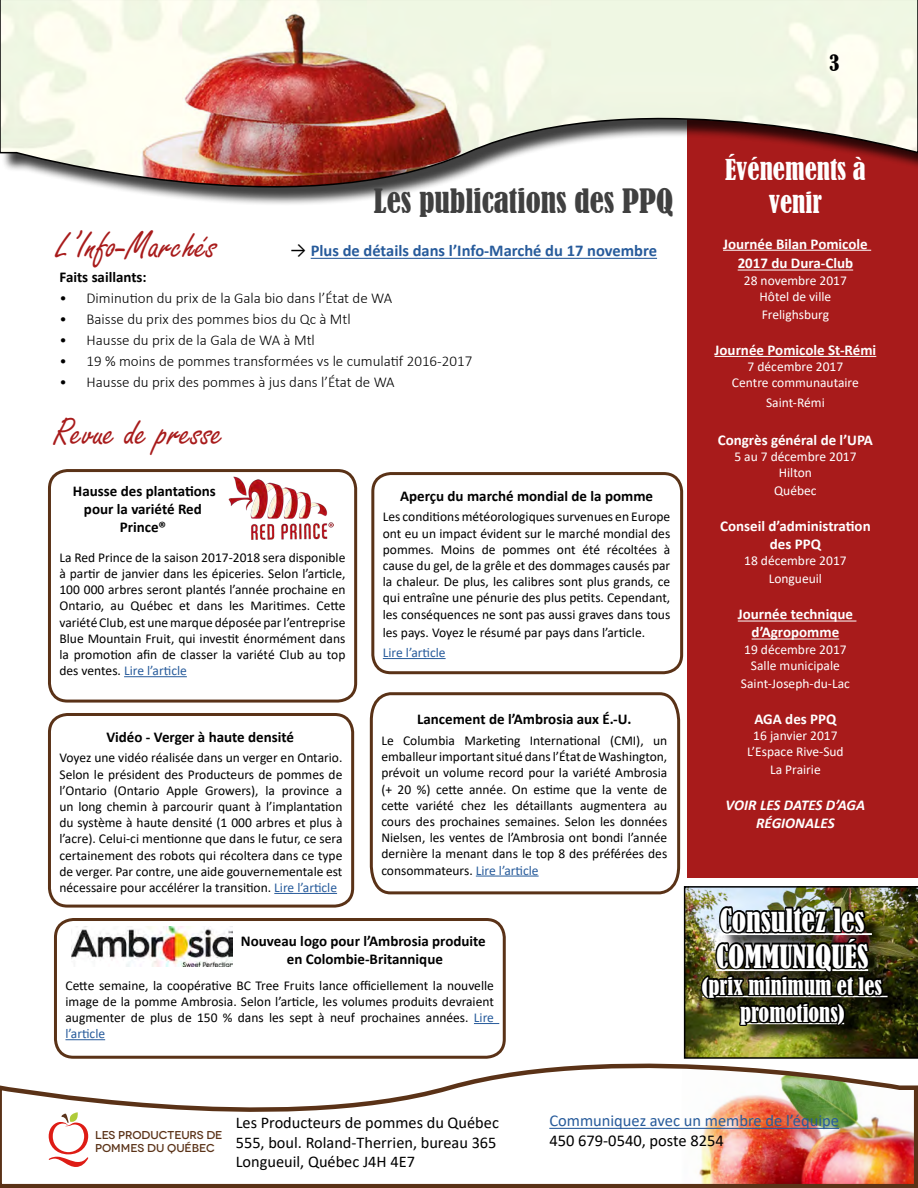
<style>
.page{position:relative;width:918px;height:1188px;background:#fff}
.page>*{position:absolute;margin:0;border:0;box-sizing:border-box;transform-origin:0 0}
.t1{font:40.5px "Freestyle Script";color:#a81b1b}
.t2{font:condensed 31.5px "Bernard";color:#404040}
.t3{font:condensed 30px/36px "Bernard";color:#fff}
.t4{font:condensed 27px/32.4px "Bernard";color:#fff;text-align:center}
.t5{font:condensed 22.5px/27px "Bernard";color:#fff;text-align:center}
.t6{font:condensed 21px "Bernard";color:#000}
.t7{font:700 16.5px "Calibri";color:#275b9b}
.t8{font:16.5px "Calibri";color:#275b9b}
.t9{font:16.5px "Calibri";color:#000}
.t10{font:16.35px/19.6px "Calibri";color:#000}
.t11{font:700 15px/18px "Calibri";color:#000;text-align:center}
.t12{font:300 15px "Calibri";color:#000}
.t13{font:700 15px/18px "Calibri";color:#fff;text-align:center}
.t14{font:italic 700 15px/18px "Calibri";color:#fff;text-align:center}
.t15{font:13.5px/16.2px "Calibri";color:#000;text-align:justify}
.t16{font:13.5px/16.2px "Calibri";color:#fff;text-align:center}
.t17{font:13.5px "Calibri";color:#275b9b}
.t18{font:500 11.4px/13.6px "Novecentowide";color:#5a3217}
.s1{font-weight:400;font-size:18px;color:#000}
.s2{color:#275b9b}
</style>
<div class="page">
<div style="left:688px;top:105px;width:230px;height:773px;background:#a81b1b"></div>
<svg style="left:0;top:0;width:918px;height:229px"></svg>
<svg style="left:0;top:1039px;width:918px;height:149px"></svg>
<hr style="left:723px;top:250px;width:148px;height:1px;background:#fff">
<hr style="left:738px;top:270px;width:115px;height:1px;background:#fff">
<hr style="left:715px;top:356px;width:161px;height:1px;background:#fff">
<hr style="left:738px;top:621px;width:118px;height:1px;background:#fff">
<hr style="left:752px;top:639px;width:87px;height:1px;background:#fff">
<hr style="left:549px;top:1128px;width:290px;height:1px;background:#275b9b">
<svg style="left:49px;top:1112px;width:39px;height:55px"></svg>
<hr style="left:311px;top:258px;width:346px;height:1px;background:#275b9b">
<svg style="left:51px;top:186px;width:170px;height:43px"></svg>
<img style="left:684px;top:814px;width:234px;height:245px">
<hr style="left:124px;top:676px;width:63px;height:1px;background:#275b9b">
<div style="left:48px;top:469px;width:309px;height:234px;border:3px solid #5a3217;border-radius:18px"></div>
<hr style="left:383px;top:658px;width:63px;height:1px;background:#275b9b">
<div style="left:371px;top:472px;width:312px;height:202px;border:3px solid #5a3217;border-radius:18px"></div>
<svg style="left:474px;top:1023px;width:25px;height:1px"></svg>
<hr style="left:65px;top:1039px;width:40px;height:1px;background:#275b9b">
<div style="left:54px;top:918px;width:452px;height:141px;border:3px solid #5a3217;border-radius:18px"></div>
<svg style="left:369px;top:692px;width:312px;height:203px"></svg>
<hr style="left:274px;top:893px;width:63px;height:1px;background:#275b9b">
<div style="left:48px;top:713px;width:306px;height:195px;border:3px solid #5a3217;border-radius:18px"></div>
<img style="left:228px;top:476px;width:106px;height:64px">
<img style="left:71px;top:927px;width:161px;height:40px">
<h3 class="t6" style="left:829px;top:51px;width:12px">3</h3>
<h1 class="t1" style="left:56px;top:224px;width:163px">L’Info-Marchés</h1>
<h2 class="t2" style="left:374px;top:182px;width:301px">Les publications des PPQ</h2>
<p class="t7" style="left:290px;top:239px;width:368px"><span class="s1">→</span> Plus de détails dans l’Info-Marché du 17 novembre</p>
<p class="t11" style="left:60px;top:268px;width:89px">Faits saillants:</p>
<p class="t12" style="left:60px;top:289px;width:334px">• Diminution du prix de la Gala bio dans l’État de WA</p>
<p class="t12" style="left:60px;top:310px;width:293px">• Baisse du prix des pommes bios du Qc à Mtl</p>
<p class="t12" style="left:60px;top:331px;width:257px">• Hausse du prix de la Gala de WA à Mtl</p>
<p class="t12" style="left:60px;top:352px;width:414px">• 19 % moins de pommes transformées vs le cumulatif 2016-2017</p>
<p class="t12" style="left:60px;top:373px;width:337px">• Hausse du prix des pommes à jus dans l’État de WA</p>
<h1 class="t1" style="left:54px;top:410px;width:171px">Revue de presse</h1>
<p class="t11" style="left:73px;top:482px;width:145px">Hausse des plantations pour la variété Red<br>Prince®</p>
<p class="t15" style="left:59px;top:549px;width:287px">La Red Prince de la saison 2017-2018 sera disponible à partir de janvier dans les épiceries. Selon l’article, 100 000 arbres seront plantés l’année prochaine en Ontario, au Québec et dans les Maritimes. Cette variété Club, est une marque déposée par l’entreprise Blue Mountain Fruit, qui investit énormément dans la promotion afin de classer la variété Club au top des ventes. <span class="s2">Lire l’article</span></p>
<p class="t11" style="left:106px;top:728px;width:189px">Vidéo - Verger à haute densité</p>
<p class="t15" style="left:59px;top:749px;width:284px">Voyez une vidéo réalisée dans un verger en Ontario.<br>Selon le président des Producteurs de pommes de l’Ontario (Ontario Apple Growers), la province a un long chemin à parcourir quant à l’implantation du système à haute densité (1 000 arbres et plus à l’acre). Celui-ci mentionne que dans le futur, ce sera certainement des robots qui récoltera dans ce type de verger. Par contre, une aide gouvernementale est nécessaire pour accélérer la transition. <span class="s2">Lire l’article</span></p>
<p class="t11" style="left:400px;top:487px;width:255px">Aperçu du marché mondial de la pomme</p>
<p class="t15" style="left:383px;top:508px;width:289px">Les conditions météorologiques survenues en Europe ont eu un impact évident sur le marché mondial des pommes. Moins de pommes ont été récoltées à cause du gel, de la grêle et des dommages causés par la chaleur. De plus, les calibres sont plus grands, ce qui entraîne une pénurie des plus petits. Cependant, les conséquences ne sont pas aussi graves dans tous</p>
<p class="t15" style="left:383px;top:624px;width:264px">les pays. Voyez le résumé par pays dans l’article.</p>
<p class="t17" style="left:383px;top:643px;width:64px">Lire l’article</p>
<p class="t11" style="left:417px;top:710px;width:216px">Lancement de l’Ambrosia aux É.-U.</p>
<p class="t15" style="left:381px;top:732px;width:287px">Le Columbia Marketing International (CMI), un emballeur important situé dans l’État de Washington, prévoit un volume record pour la variété Ambrosia (+ 20 %) cette année. On estime que la vente de cette variété chez les détaillants augmentera au cours des prochaines semaines. Selon les données Nielsen, les ventes de l’Ambrosia ont bondi l’année dernière la menant dans le top 8 des préférées des consommateurs. <span class="s2">Lire l’article</span></p>
<p class="t11" style="left:241px;top:932px;width:246px">Nouveau logo pour l’Ambrosia produite en Colombie-Britannique</p>
<p class="t15" style="left:65px;top:977px;width:430px">Cette semaine, la coopérative BC Tree Fruits lance officiellement la nouvelle image de la pomme Ambrosia. Selon l’article, les volumes produits devraient augmenter de plus de 150 % dans les sept à neuf prochaines années. <span class="s2">Lire l’article</span></p>
<h3 class="t4" style="left:725px;top:154px;width:142px">Événements à venir</h3>
<p class="t13" style="left:723px;top:233px;width:146px;line-height:19.8px">Journée Bilan Pomicole<br>2017 du Dura-Club</p>
<p class="t16" style="left:744px;top:272px;width:105px">28 novembre 2017<br>Hôtel de ville</p>
<p class="t16" style="left:762px;top:306px;width:69px">Frelighsburg</p>
<p class="t13" style="left:715px;top:341px;width:163px">Journée Pomicole St-Rémi</p>
<p class="t16" style="left:732px;top:358px;width:128px">7 décembre 2017<br>Centre communautaire</p>
<p class="t16" style="left:766px;top:394px;width:60px">Saint-Rémi</p>
<p class="t13" style="left:718px;top:431px;width:157px">Congrès général de l’UPA</p>
<p class="t16" style="left:734px;top:448px;width:124px">5 au 7 décembre 2017<br>Hilton</p>
<p class="t16" style="left:774px;top:482px;width:44px">Québec</p>
<p class="t13" style="left:720px;top:517px;width:152px">Conseil d’administration des PPQ</p>
<p class="t16" style="left:744px;top:552px;width:104px;line-height:18px">18 décembre 2017<br>Longueuil</p>
<p class="t13" style="left:738px;top:605px;width:117px">Journée technique d’Agropomme</p>
<p class="t16" style="left:744px;top:641px;width:104px">19 décembre 2017<br>Salle municipale</p>
<p class="t16" style="left:741px;top:675px;width:110px">Saint-Joseph-du-Lac</p>
<p class="t13" style="left:754px;top:710px;width:84px">AGA des PPQ</p>
<p class="t16" style="left:747px;top:727px;width:98px">16 janvier 2017<br>L’Espace Rive-Sud</p>
<p class="t16" style="left:770px;top:761px;width:52px">La Prairie</p>
<p class="t14" style="left:726px;top:796px;width:141px">VOIR LES DATES D’AGA<br>RÉGIONALES</p>
<h3 class="t3" style="left:716px;top:903px;width:154px">Consultez les<br>COMMUNIQUÉS</h3>
<h3 class="t5" style="left:702px;top:973px;width:181px">(prix minimum et les promotions)</h3>
<p class="t18" style="left:95px;top:1128px;width:129px">LES PRODUCTEURS DE<br>POMMES DU QUÉBEC</p>
<p class="t10" style="left:236px;top:1112px;width:265px">Les Producteurs de pommes du Québec<br>555, boul. Roland-Therrien, bureau 365<br>Longueuil, Québec J4H 4E7</p>
<p class="t8" style="left:549px;top:1110px;width:291px">Communiquez avec un membre de l’équipe</p>
<p class="t9" style="left:549px;top:1129px;width:176px">450 679-0540, poste 8254</p>
</div>
